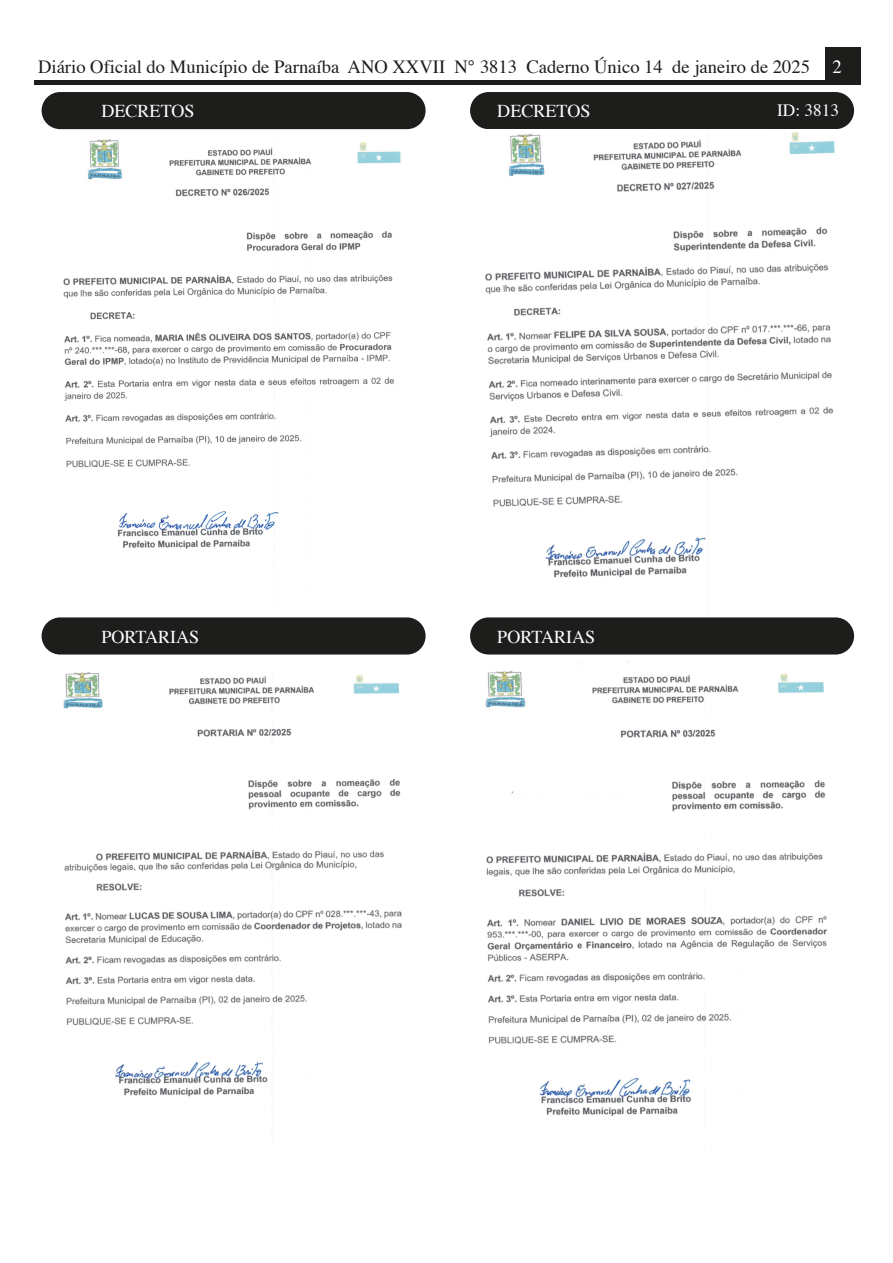
<style>
.page{position:relative;width:893px;height:1263px;background:#fff}
.page>*{position:absolute;margin:0;border:0;box-sizing:border-box;transform-origin:0 0}
.t1{font:18.6px "Times";color:#1d1d1b}
.t2{font:18.15px "Times";color:#fff}
.t3{font:17.25px "Times";color:#fff}
.s1{color:#fff}
</style>
<div class="page">
<div style="left:34px;top:80px;width:792px;height:5px;background:#1d1d1b"></div>
<div style="left:825px;top:47px;width:35px;height:38px;background:#1d1d1b"></div>
<div style="left:470px;top:92px;width:384px;height:37px;background:#1d1d1b;border-radius:19px"></div>
<div style="left:42px;top:92px;width:384px;height:37px;background:#1d1d1b;border-radius:19px"></div>
<img style="left:63px;top:139px;width:338px;height:410px">
<img style="left:485px;top:132px;width:362px;height:489px">
<div style="left:470px;top:617px;width:384px;height:37px;background:#1d1d1b;border-radius:19px"></div>
<div style="left:42px;top:617px;width:384px;height:37px;background:#1d1d1b;border-radius:19px"></div>
<img style="left:63px;top:672px;width:339px;height:425px">
<img style="left:485px;top:660px;width:342px;height:457px">
<p class="t1" style="left:38px;top:49px;width:805px">Diário Oficial do Município de Parnaíba ANO XXVII N° 3813 Caderno Único 14 de janeiro de 2025 <span class="s1">2</span></p>
<p class="t2" style="left:101px;top:94px;width:95px">DECRETOS</p>
<p class="t2" style="left:497px;top:94px;width:95px">DECRETOS</p>
<p class="t3" style="left:777px;top:94px;width:63px">ID: 3813</p>
<p class="t2" style="left:101px;top:620px;width:100px">PORTARIAS</p>
<p class="t2" style="left:497px;top:620px;width:100px">PORTARIAS</p>
</div>
